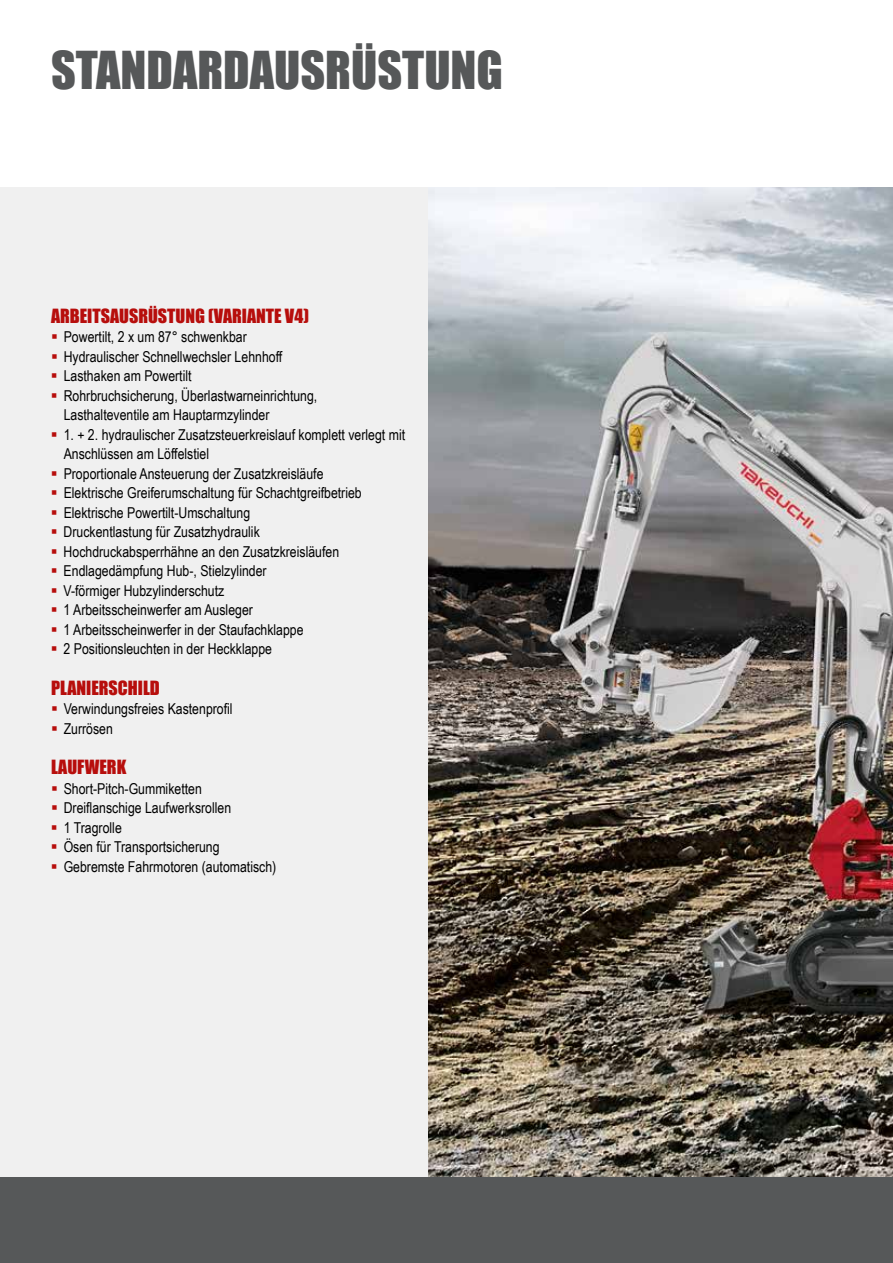
<style>
.page{position:relative;width:893px;height:1263px;background:#fff}
.page>*{position:absolute;margin:0;border:0;box-sizing:border-box;transform-origin:0 0}
.t1{font:48px "Impact";color:#565859}
.t2{font:18px "Impact";color:#b70e0c}
.t3{font:15px/19.5px "Arial Narrow";color:#000}
</style>
<div class="page">
<div style="left:0;top:187px;width:893px;height:991px;background:#ededed"></div>
<img style="left:428px;top:187px;width:465px;height:991px">
<div style="left:0;top:1178px;width:893px;height:85px;background:#565859"></div>
<h1 class="t1" style="left:51px;top:33px;width:454px">STANDARDAUSRÜSTUNG</h1>
<p class="t2" style="left:51px;top:301px;width:259px">ARBEITSAUSRÜSTUNG (VARIANTE V4)</p>
<p class="t3" style="left:64px;top:326px;width:255px">Powertilt, 2 x um 87° schwenkbar Hydraulischer Schnellwechsler Lehnhoff Lasthaken am Powertilt<br>Rohrbruchsicherung, Überlastwarneinrichtung, Lasthalteventile am Hauptarmzylinder</p>
<p class="t3" style="left:64px;top:424px;width:343px">1. + 2. hydraulischer Zusatzsteuerkreislauf komplett verlegt mit Anschlüssen am Löffelstiel<br>Proportionale Ansteuerung der Zusatzkreisläufe<br>Elektrische Greiferumschaltung für Schachtgreifbetrieb Elektrische Powertilt-Umschaltung<br>Druckentlastung für Zusatzhydraulik<br>Hochdruckabsperrhähne an den Zusatzkreisläufen Endlagedämpfung Hub-, Stielzylinder<br>V-förmiger Hubzylinderschutz<br>1 Arbeitsscheinwerfer am Ausleger<br>1 Arbeitsscheinwerfer in der Staufachklappe<br>2 Positionsleuchten in der Heckklappe</p>
<p class="t2" style="left:51px;top:673px;width:110px">PLANIERSCHILD</p>
<p class="t3" style="left:64px;top:698px;width:170px">Verwindungsfreies Kastenprofil<br>Zurrösen</p>
<p class="t2" style="left:51px;top:753px;width:77px">LAUFWERK</p>
<p class="t3" style="left:64px;top:778px;width:214px">Short-Pitch-Gummiketten<br>Dreiflanschige Laufwerksrollen<br>1 Tragrolle<br>Ösen für Transportsicherung<br>Gebremste Fahrmotoren (automatisch)</p>
</div>
